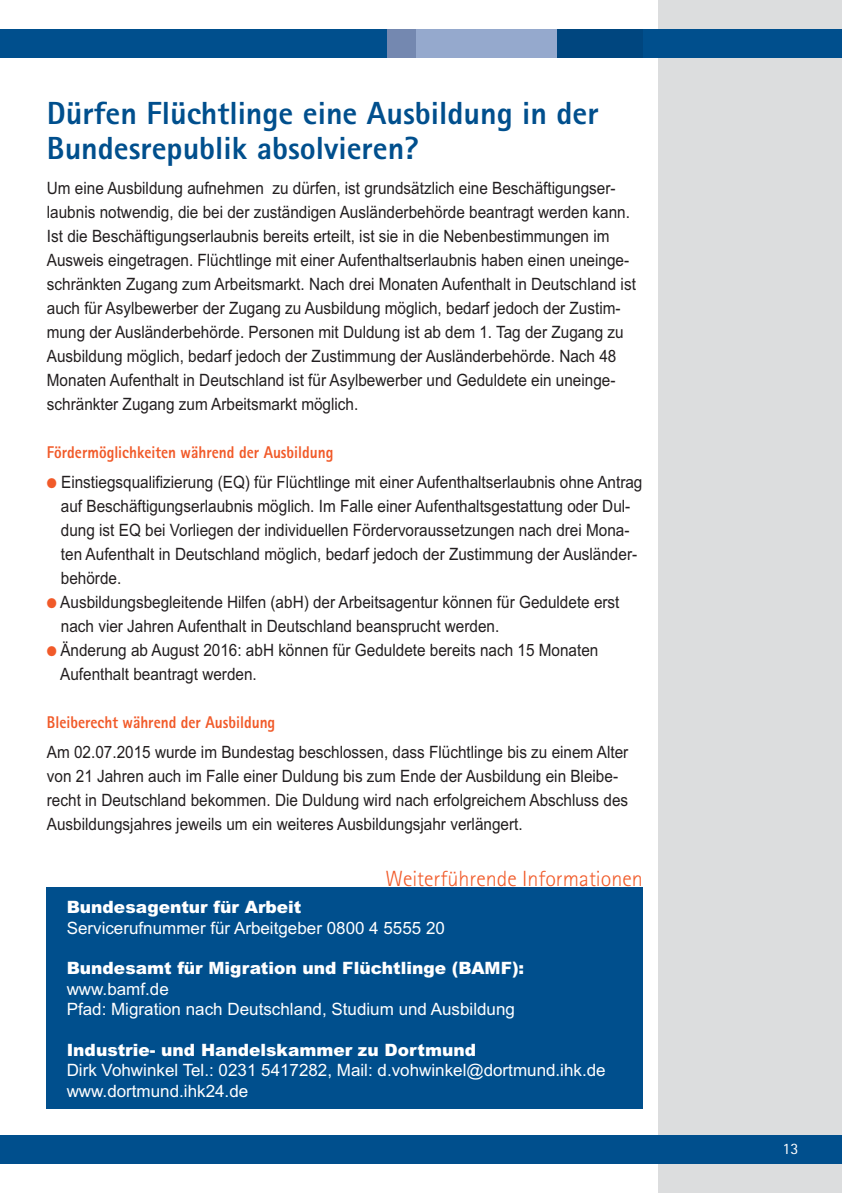
<style>
.page{position:relative;width:842px;height:1193px;background:#fff}
.page>*{position:absolute;margin:0;border:0;box-sizing:border-box;transform-origin:0 0}
.t1{font:800 32px/34.4px "Agfa Rotis Sans Serif";color:#004f8d}
.t2{font:300 22px "Agfa Rotis Sans Serif";color:#f15a29}
.t3{font:17px/24px "Arial";color:#231f20;scale:.9 1}
.t4{font:17px/20.4px "Arial";color:#fff}
.t5{font:900 17px "Arial";color:#fff}
.t6{font:800 17px "Agfa Rotis Sans Serif";color:#f15a29;scale:.9 1}
.t7{font:16px "Agfa Rotis Sans Serif";color:#fff}
.s1{color:#f15a29}
</style>
<div class="page">
<div style="left:658px;top:0;width:183px;height:1193px;background:#dcddde"></div>
<div style="left:1px;top:29px;width:840px;height:29px;background:#004f8d"></div>
<div style="left:1px;top:1135px;width:840px;height:28px;background:#004f8d"></div>
<div style="left:415px;top:29px;width:142px;height:29px;background:#95a9cd"></div>
<div style="left:557px;top:29px;width:85px;height:29px;background:#00467f"></div>
<div style="left:387px;top:29px;width:28px;height:29px;background:#7488b0"></div>
<svg style="left:0;top:1135px;width:1px;height:28px"></svg>
<svg style="left:0;top:29px;width:1px;height:29px"></svg>
<div style="left:46px;top:887px;width:596px;height:221px;background:#004f8d"></div>
<h1 class="t1" style="left:47px;top:99px;width:553px">Dürfen Flüchtlinge eine Ausbildung in der<br>Bundesrepublik absolvieren?</h1>
<p class="t3" style="left:47px;top:178px;width:655px">Um eine Ausbildung aufnehmen zu dürfen, ist grundsätzlich eine Beschäftigungser&shy;laubnis notwendig, die bei der zuständigen Ausländerbehörde beantragt werden kann.<br>Ist die Beschäftigungserlaubnis bereits erteilt, ist sie in die Nebenbestimmungen im Ausweis eingetragen. Flüchtlinge mit einer Aufenthaltserlaubnis haben einen uneinge&shy;schränkten Zugang zum Arbeitsmarkt. Nach drei Monaten Aufenthalt in Deutschland ist auch für Asylbewerber der Zugang zu Ausbildung möglich, bedarf jedoch der Zustim&shy;mung der Ausländerbehörde. Personen mit Duldung ist ab dem 1. Tag der Zugang zu Ausbildung möglich, bedarf jedoch der Zustimmung der Ausländerbehörde. Nach 48<br>Monaten Aufenthalt in Deutschland ist für Asylbewerber und Geduldete ein uneinge&shy;schränkter Zugang zum Arbeitsmarkt möglich.</p>
<p class="t6" style="left:47px;top:446px;width:319px">Fördermöglichkeiten während der Ausbildung</p>
<p class="t3" style="left:61px;top:471px;width:647px;text-indent:-14px"><span class="s1">●</span> Einstiegsqualifizierung (EQ) für Flüchtlinge mit einer Aufenthaltserlaubnis ohne Antrag auf Beschäftigungserlaubnis möglich. Im Falle einer Aufenthaltsgestattung oder Dul&shy;dung ist EQ bei Vorliegen der individuellen Fördervoraussetzungen nach drei Mona&shy;ten Aufenthalt in Deutschland möglich, bedarf jedoch der Zustimmung der Ausländer&shy;behörde.</p>
<p class="t3" style="left:61px;top:591px;width:622px;text-indent:-14px"><span class="s1">●</span> Ausbildungsbegleitende Hilfen (abH) der Arbeitsagentur können für Geduldete erst nach vier Jahren Aufenthalt in Deutschland beansprucht werden.</p>
<p class="t3" style="left:60px;top:639px;width:599px;text-indent:-13px"><span class="s1">●</span> Änderung ab August 2016: abH können für Geduldete bereits nach 15 Monaten<br>Aufenthalt beantragt werden.</p>
<p class="t6" style="left:47px;top:716px;width:255px">Bleiberecht während der Ausbildung</p>
<p class="t3" style="left:47px;top:741px;width:647px">Am 02.07.2015 wurde im Bundestag beschlossen, dass Flüchtlinge bis zu einem Alter von 21 Jahren auch im Falle einer Duldung bis zum Ende der Ausbildung ein Bleibe&shy;recht in Deutschland bekommen. Die Duldung wird nach erfolgreichem Abschluss des Ausbildungsjahres jeweils um ein weiteres Ausbildungsjahr verlängert.</p>
<p class="t2" style="left:385px;top:870px;width:259px">Weiterführende Informationen</p>
<p class="t5" style="left:67px;top:900px;width:236px">Bundesagentur für Arbeit</p>
<p class="t4" style="left:67px;top:919px;width:379px">Servicerufnummer für Arbeitgeber 0800 4 5555 20</p>
<p class="t5" style="left:67px;top:962px;width:459px">Bundesamt für Migration und Flüchtlinge (BAMF):</p>
<p class="t4" style="left:67px;top:980px;width:449px">www.bamf.de<br>Pfad: Migration nach Deutschland, Studium und Ausbildung</p>
<p class="t5" style="left:67px;top:1043px;width:410px">Industrie- und Handelskammer zu Dortmund</p>
<p class="t4" style="left:67px;top:1062px;width:540px">Dirk Vohwinkel Tel.: 0231 5417282, Mail: d.vohwinkel@dortmund.ihk.de www.dortmund.ihk24.de</p>
<p class="t7" style="left:782px;top:1142px;width:17px">13</p>
</div>
